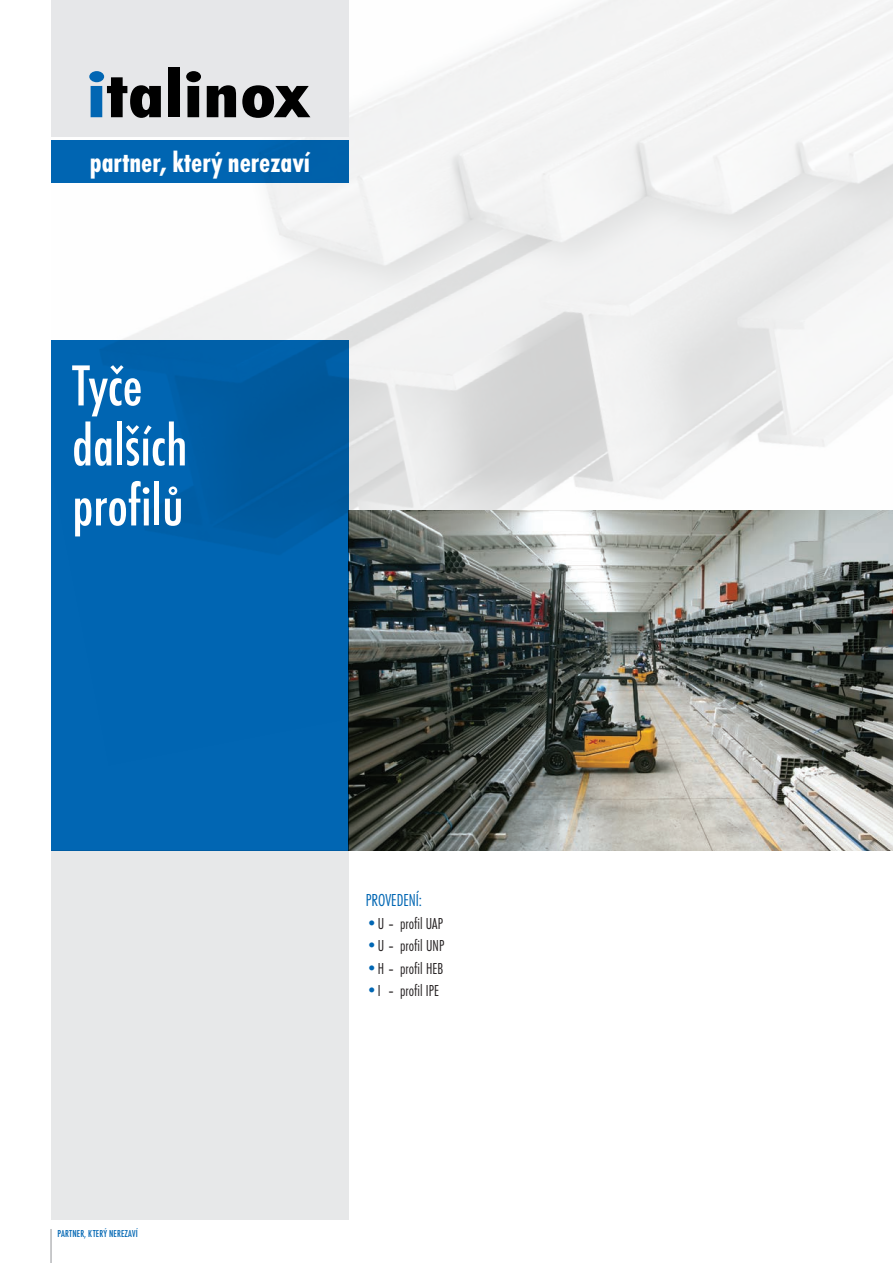
<style>
.page{position:relative;width:893px;height:1263px;background:#fff}
.page>*{position:absolute;margin:0;border:0;box-sizing:border-box;transform-origin:0 0}
.t1{font:500 condensed 60px/60px "Futura TOT";color:#fff}
.t2{font:700 condensed 30px "Futura TOT";color:#fff}
.t3{font:18px "Futura TOT Ligh Cond";color:#0166b3}
.t4{font:16.5px "Futura TOT Ligh Cond";color:#231f20}
.t5{font:500 condensed 10.5px "Futura TOT";letter-spacing:.015em;color:#0166b3}
.s1{font-size:18px;color:#0166b3}
</style>
<div class="page">
<hr style="left:51px;top:1229px;width:1px;height:34px;background:#939598">
<img style="left:349px;top:510px;width:544px;height:340px">
<div style="left:51px;top:340px;width:298px;height:510px;background:#0166b3"></div>
<div style="left:51px;top:850px;width:298px;height:370px;background:#e7e8e9"></div>
<div style="left:51px;top:0;width:298px;height:136px;background:#e6e7e9"></div>
<div style="left:51px;top:140px;width:298px;height:43px;background:#0166b3"></div>
<svg style="left:186px;top:71px;width:15px;height:46px"></svg>
<svg style="left:207px;top:85px;width:29px;height:32px"></svg>
<svg style="left:89px;top:71px;width:72px;height:47px"></svg>
<svg style="left:242px;top:85px;width:68px;height:33px"></svg>
<div style="left:168px;top:67px;width:12px;height:50px;background:#000"></div>
<p class="t2" style="left:90px;top:145px;width:221px">partner, který nerezaví</p>
<p class="t1" style="left:72px;top:356px;width:72px">Tyče</p>
<p class="t1" style="left:72px;top:416px;width:117px">dalších profilů</p>
<p class="t5" style="left:57px;top:1227px;width:82px">PARTNER, KTERÝ NEREZAVÍ</p>
<p class="t3" style="left:366px;top:890px;width:58px">PROVEDENÍ:</p>
<p class="t4" style="left:366px;top:914px;width:79px"><span class="s1">•</span>U – profil UAP</p>
<p class="t4" style="left:366px;top:936px;width:80px"><span class="s1">•</span>U – profil UNP</p>
<p class="t4" style="left:366px;top:959px;width:79px"><span class="s1">•</span>H – profil HEB</p>
<p class="t4" style="left:366px;top:981px;width:75px"><span class="s1">•</span>I – profil IPE</p>
</div>
